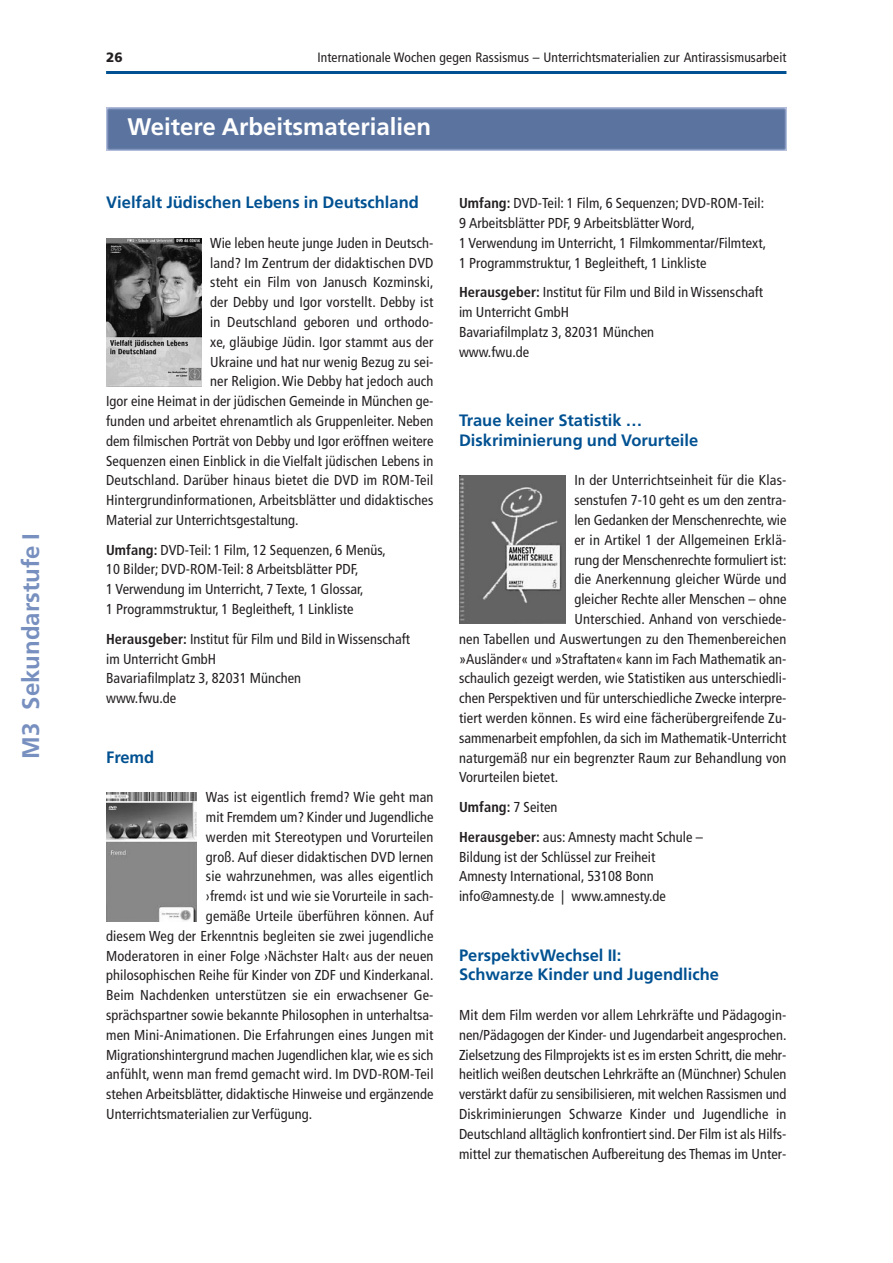
<style>
.page{position:relative;width:893px;height:1263px;background:#fff}
.page>*{position:absolute;margin:0;border:0;box-sizing:border-box;transform-origin:0 0}
.t1{font:700 24px "Frutiger";color:#fff}
.t2{font:700 24px "Frutiger";color:#7890bf}
.t3{font:700 16.5px/19.8px "Frutiger";color:#015192}
.t4{font:condensed 14.4px/19.8px "Frutiger";letter-spacing:.005em;color:#231f20}
.t5{font:condensed 13.5px "Frutiger";letter-spacing:.01em;color:#231f20}
.t6{font:900 13.5px "Frutiger";color:#231f20}
.s1{font-weight:700}
</style>
<div class="page">
<hr style="left:106px;top:71px;width:680px;height:3px;background:#015192">
<img style="left:106px;top:108px;width:680px;height:42px">
<img style="left:106px;top:238px;width:95px;height:148px">
<img style="left:106px;top:792px;width:91px;height:129px">
<img style="left:459px;top:476px;width:106px;height:148px">
<h1 class="t2" style="left:21px;top:759px;width:228px;rotate:-90deg">M3 Sekundarstufe I</h1>
<p class="t6" style="left:106px;top:52px;width:18px">26</p>
<p class="t5" style="left:317px;top:52px;width:471px">Internationale Wochen gegen Rassismus – Unterrichtsmaterialien zur Antirassismusarbeit</p>
<h1 class="t1" style="left:127px;top:117px;width:305px">Weitere Arbeitsmaterialien</h1>
<p class="t3" style="left:106px;top:194px;width:314px">Vielfalt Jüdischen Lebens in Deutschland</p>
<p class="t4" style="left:210px;top:234px;width:225px">Wie leben heute junge Juden in Deutsch-</p>
<p class="t4" style="left:210px;top:254px;width:225px">land? Im Zentrum der didaktischen DVD</p>
<p class="t4" style="left:210px;top:274px;width:225px">steht ein Film von Janusch Kozminski,</p>
<p class="t4" style="left:210px;top:293px;width:225px">der Debby und Igor vorstellt. Debby ist</p>
<p class="t4" style="left:210px;top:313px;width:225px">in Deutschland geboren und orthodo-</p>
<p class="t4" style="left:210px;top:333px;width:225px">xe, gläubige Jüdin. Igor stammt aus der</p>
<p class="t4" style="left:210px;top:353px;width:225px">Ukraine und hat nur wenig Bezug zu sei-</p>
<p class="t4" style="left:210px;top:373px;width:225px">ner Religion. Wie Debby hat jedoch auch</p>
<p class="t4" style="left:106px;top:392px;width:329px">Igor eine Heimat in der jüdischen Gemeinde in München ge-</p>
<p class="t4" style="left:106px;top:412px;width:329px">funden und arbeitet ehrenamtlich als Gruppenleiter. Neben</p>
<p class="t4" style="left:106px;top:432px;width:329px">dem filmischen Porträt von Debby und Igor eröffnen weitere</p>
<p class="t4" style="left:106px;top:452px;width:329px">Sequenzen einen Einblick in die Vielfalt jüdischen Lebens in</p>
<p class="t4" style="left:106px;top:472px;width:329px">Deutschland. Darüber hinaus bietet die DVD im ROM-Teil</p>
<p class="t4" style="left:106px;top:491px;width:329px">Hintergrundinformationen, Arbeitsblätter und didaktisches</p>
<p class="t4" style="left:106px;top:511px;width:194px">Material zur Unterrichtsgestaltung.</p>
<p class="t4" style="left:106px;top:541px;width:281px"><span class="s1">Umfang:</span> DVD-Teil: 1 Film, 12 Sequenzen, 6 Menüs, 10 Bilder; DVD-ROM-Teil: 8 Arbeitsblätter PDF,<br>1 Verwendung im Unterricht, 7 Texte, 1 Glossar,<br>1 Programmstruktur, 1 Begleitheft, 1 Linkliste</p>
<p class="t4" style="left:106px;top:630px;width:306px"><span class="s1">Herausgeber:</span> Institut für Film und Bild in Wissenschaft im Unterricht GmbH<br>Bavariafilmplatz 3, 82031 München<br>www.fwu.de</p>
<p class="t3" style="left:106px;top:748px;width:50px">Fremd</p>
<p class="t4" style="left:206px;top:788px;width:229px">Was ist eigentlich fremd? Wie geht man</p>
<p class="t4" style="left:206px;top:808px;width:229px">mit Fremdem um? Kinder und Jugendliche</p>
<p class="t4" style="left:206px;top:828px;width:229px">werden mit Stereotypen und Vorurteilen</p>
<p class="t4" style="left:206px;top:848px;width:229px">groß. Auf dieser didaktischen DVD lernen</p>
<p class="t4" style="left:206px;top:868px;width:229px">sie wahrzunehmen, was alles eigentlich</p>
<p class="t4" style="left:206px;top:887px;width:229px">›fremd‹ ist und wie sie Vorurteile in sach-</p>
<p class="t4" style="left:206px;top:907px;width:229px">gemäße Urteile überführen können. Auf</p>
<p class="t4" style="left:106px;top:927px;width:329px">diesem Weg der Erkenntnis begleiten sie zwei jugendliche</p>
<p class="t4" style="left:106px;top:947px;width:329px">Moderatoren in einer Folge ›Nächster Halt‹ aus der neuen</p>
<p class="t4" style="left:106px;top:967px;width:329px">philosophischen Reihe für Kinder von ZDF und Kinderkanal.</p>
<p class="t4" style="left:106px;top:986px;width:329px">Beim Nachdenken unterstützen sie ein erwachsener Ge-</p>
<p class="t4" style="left:106px;top:1006px;width:329px">sprächspartner sowie bekannte Philosophen in unterhaltsa-</p>
<p class="t4" style="left:106px;top:1026px;width:329px">men Mini-Animationen. Die Erfahrungen eines Jungen mit</p>
<p class="t4" style="left:106px;top:1046px;width:329px">Migrationshintergrund machen Jugendlichen klar, wie es sich</p>
<p class="t4" style="left:106px;top:1066px;width:329px">anfühlt, wenn man fremd gemacht wird. Im DVD-ROM-Teil</p>
<p class="t4" style="left:106px;top:1085px;width:329px">stehen Arbeitsblätter, didaktische Hinweise und ergänzende</p>
<p class="t4" style="left:106px;top:1105px;width:208px">Unterrichtsmaterialien zur Verfügung.</p>
<p class="t4" style="left:459px;top:194px;width:309px"><span class="s1">Umfang:</span> DVD-Teil: 1 Film, 6 Sequenzen; DVD-ROM-Teil:<br>9 Arbeitsblätter PDF, 9 Arbeitsblätter Word,<br>1 Verwendung im Unterricht, 1 Filmkommentar/Filmtext, 1 Programmstruktur, 1 Begleitheft, 1 Linkliste</p>
<p class="t4" style="left:459px;top:283px;width:306px"><span class="s1">Herausgeber:</span> Institut für Film und Bild in Wissenschaft im Unterricht GmbH<br>Bavariafilmplatz 3, 82031 München<br>www.fwu.de</p>
<p class="t3" style="left:459px;top:412px;width:241px">Traue keiner Statistik …<br>Diskriminierung und Vorurteile</p>
<p class="t4" style="left:574px;top:472px;width:214px">In der Unterrichtseinheit für die Klas-</p>
<p class="t4" style="left:574px;top:491px;width:214px">senstufen 7-10 geht es um den zentra-</p>
<p class="t4" style="left:574px;top:511px;width:214px">len Gedanken der Menschenrechte, wie</p>
<p class="t4" style="left:574px;top:531px;width:214px">er in Artikel 1 der Allgemeinen Erklä-</p>
<p class="t4" style="left:574px;top:551px;width:214px">rung der Menschenrechte formuliert ist:</p>
<p class="t4" style="left:574px;top:571px;width:214px">die Anerkennung gleicher Würde und</p>
<p class="t4" style="left:574px;top:590px;width:214px">gleicher Rechte aller Menschen – ohne</p>
<p class="t4" style="left:574px;top:610px;width:214px">Unterschied. Anhand von verschiede-</p>
<p class="t4" style="left:459px;top:630px;width:329px">nen Tabellen und Auswertungen zu den Themenbereichen</p>
<p class="t4" style="left:459px;top:650px;width:329px">»Ausländer« und »Straftaten« kann im Fach Mathematik an-</p>
<p class="t4" style="left:459px;top:670px;width:329px">schaulich gezeigt werden, wie Statistiken aus unterschiedli-</p>
<p class="t4" style="left:459px;top:689px;width:329px">chen Perspektiven und für unterschiedliche Zwecke interpre-</p>
<p class="t4" style="left:459px;top:709px;width:329px">tiert werden können. Es wird eine fächerübergreifende Zu-</p>
<p class="t4" style="left:459px;top:729px;width:329px">sammenarbeit empfohlen, da sich im Mathematik-Unterricht</p>
<p class="t4" style="left:459px;top:749px;width:329px">naturgemäß nur ein begrenzter Raum zur Behandlung von</p>
<p class="t4" style="left:459px;top:769px;width:101px">Vorurteilen bietet.</p>
<p class="t4" style="left:459px;top:793px;width:245px;line-height:29.7px"><span class="s1">Umfang:</span> 7 Seiten<br><span class="s1">Herausgeber:</span> aus: Amnesty macht Schule –</p>
<p class="t4" style="left:459px;top:848px;width:208px">Bildung ist der Schlüssel zur Freiheit<br>Amnesty International, 53108 Bonn info@amnesty.de | www.amnesty.de</p>
<p class="t3" style="left:459px;top:946px;width:261px">PerspektivWechsel II:<br>Schwarze Kinder und Jugendliche</p>
<p class="t4" style="left:459px;top:1006px;width:329px;text-align:justify">Mit dem Film werden vor allem Lehrkräfte und Pädagogin&shy;nen/Pädagogen der Kinder- und Jugendarbeit angesprochen.<br>Zielsetzung des Filmprojekts ist es im ersten Schritt, die mehr&shy;heitlich weißen deutschen Lehrkräfte an (Münchner) Schulen verstärkt dafür zu sensibilisieren, mit welchen Rassismen und Diskriminierungen Schwarze Kinder und Jugendliche in Deutschland alltäglich konfrontiert sind. Der Film ist als Hilfs&shy;mittel zur thematischen Aufbereitung des Themas im Unter-</p>
</div>
